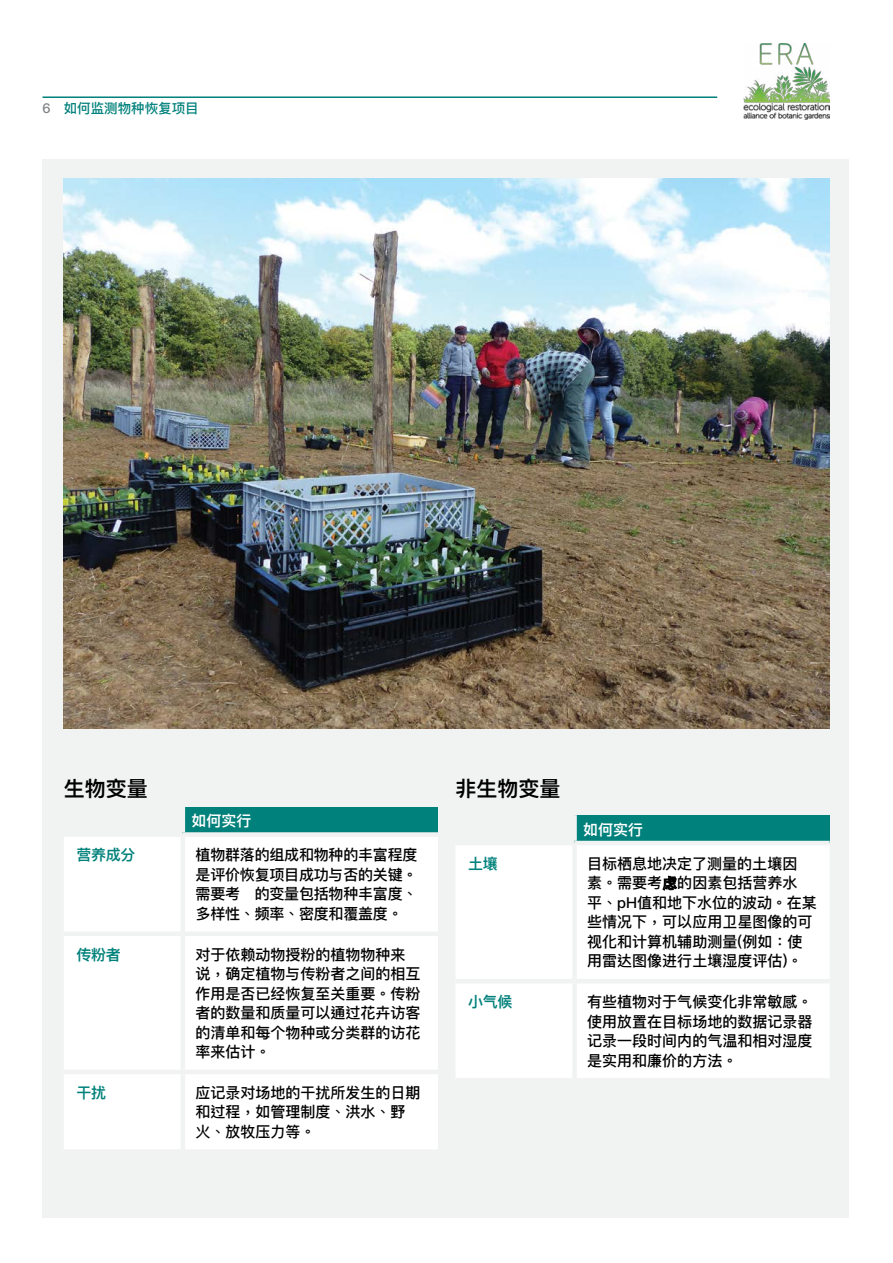
<style>
.page{position:relative;width:893px;height:1263px;background:#fff}
.page>*{position:absolute;margin:0;border:0;box-sizing:border-box;transform-origin:0 0}
.t1{font:600 21px "Ping Fang HK";color:#000}
.t2{font:500 15px/19.5px "Ping Fang HK";color:#000}
.t3{font:600 15px "Ping Fang HK";letter-spacing:-.02em;color:#00817b}
.t4{font:600 15px "Ping Fang HK";color:#fff}
.t5{font:500 13.5px "Ping Fang HK";color:#00817b}
.s1{color:#808285}
.s2{font-family:"ST Heiti TC"}
</style>
<div class="page">
<div style="left:43px;top:159px;width:806px;height:1058px;background:#f1f2f2"></div>
<img style="left:744px;top:44px;width:85px;height:76px">
<hr style="left:43px;top:96px;width:674px;height:2px;background:#00817b">
<div style="left:183px;top:806px;width:255px;height:28px;background:#00817b"></div>
<div style="left:64px;top:837px;width:374px;height:312px;background:#fff"></div>
<hr style="left:181px;top:806px;width:4px;height:26px;background:#f1f2f2">
<div style="left:183px;top:832px;width:255px;height:5px;background:#f1f2f2"></div>
<hr style="left:181px;top:837px;width:4px;height:94px;background:#f1f2f2">
<div style="left:64px;top:931px;width:119px;height:5px;background:#f1f2f2"></div>
<div style="left:183px;top:931px;width:255px;height:5px;background:#f1f2f2"></div>
<hr style="left:181px;top:936px;width:4px;height:134px;background:#f1f2f2">
<hr style="left:64px;top:1070px;width:119px;height:4px;background:#f1f2f2">
<hr style="left:183px;top:1070px;width:255px;height:4px;background:#f1f2f2">
<hr style="left:181px;top:1074px;width:4px;height:75px;background:#f1f2f2">
<div style="left:575px;top:815px;width:255px;height:28px;background:#00817b"></div>
<div style="left:456px;top:846px;width:373px;height:232px;background:#fff"></div>
<div style="left:572px;top:815px;width:5px;height:26px;background:#f1f2f2"></div>
<hr style="left:575px;top:841px;width:255px;height:4px;background:#f1f2f2">
<div style="left:572px;top:845px;width:5px;height:134px;background:#f1f2f2"></div>
<hr style="left:455px;top:979px;width:120px;height:4px;background:#f1f2f2">
<hr style="left:575px;top:979px;width:255px;height:4px;background:#f1f2f2">
<div style="left:572px;top:983px;width:5px;height:95px;background:#f1f2f2"></div>
<svg style="left:662px;top:876px;width:15px;height:15px"></svg>
<img style="left:64px;top:179px;width:765px;height:549px">
<p class="t5" style="left:43px;top:100px;width:158px"><span class="s1">6</span> 如何监测物种恢复项目</p>
<h1 class="t1" style="left:64px;top:776px;width:85px">生物变量</h1>
<p class="t4" style="left:191px;top:811px;width:61px">如何实行</p>
<p class="t3" style="left:77px;top:846px;width:61px">营养成分</p>
<p class="t2" style="left:196px;top:845px;width:223px;text-align:justify">植物群落的组成和物种的丰富程度是评价恢复项目成功与否的关键。需要考 的变量包括物种丰富度、多样性、频率、密度和覆盖度。</p>
<p class="t3" style="left:77px;top:945px;width:46px">传粉者</p>
<p class="t2" style="left:196px;top:944px;width:226px">对于依赖动物授粉的植物物种来说，确定植物与传粉者之间的相互作用是否已经恢复至关重要。传粉者的数量和质量可以通过花卉访客的清单和每个物种或分类群的访花率来估计。</p>
<p class="t3" style="left:77px;top:1083px;width:31px">干扰</p>
<p class="t2" style="left:196px;top:1082px;width:226px">应记录对场地的干扰所发生的日期和过程，如管理制度、洪水、野火、放牧压力等。</p>
<h1 class="t1" style="left:455px;top:776px;width:106px">非生物变量</h1>
<p class="t4" style="left:583px;top:820px;width:61px">如何实行</p>
<p class="t3" style="left:468px;top:854px;width:31px">土壤</p>
<p class="t2" style="left:587px;top:853px;width:231px">目标栖息地决定了测量的土壤因<br>素。需要考<span class="s2">虑</span>的因素包括营养水<br>平、pH值和地下水位的波动。在某些情况下，可以应用卫星图像的可视化和计算机辅助测量(例如：使用雷达图像进行土壤湿度评估)。</p>
<p class="t3" style="left:468px;top:992px;width:46px">小气候</p>
<p class="t2" style="left:587px;top:992px;width:227px;text-align:justify">有些植物对于气候变化非常敏感。使用放置在目标场地的数据记录器记录一段时间内的气温和相对湿度是实用和廉价的方法。</p>
</div>
